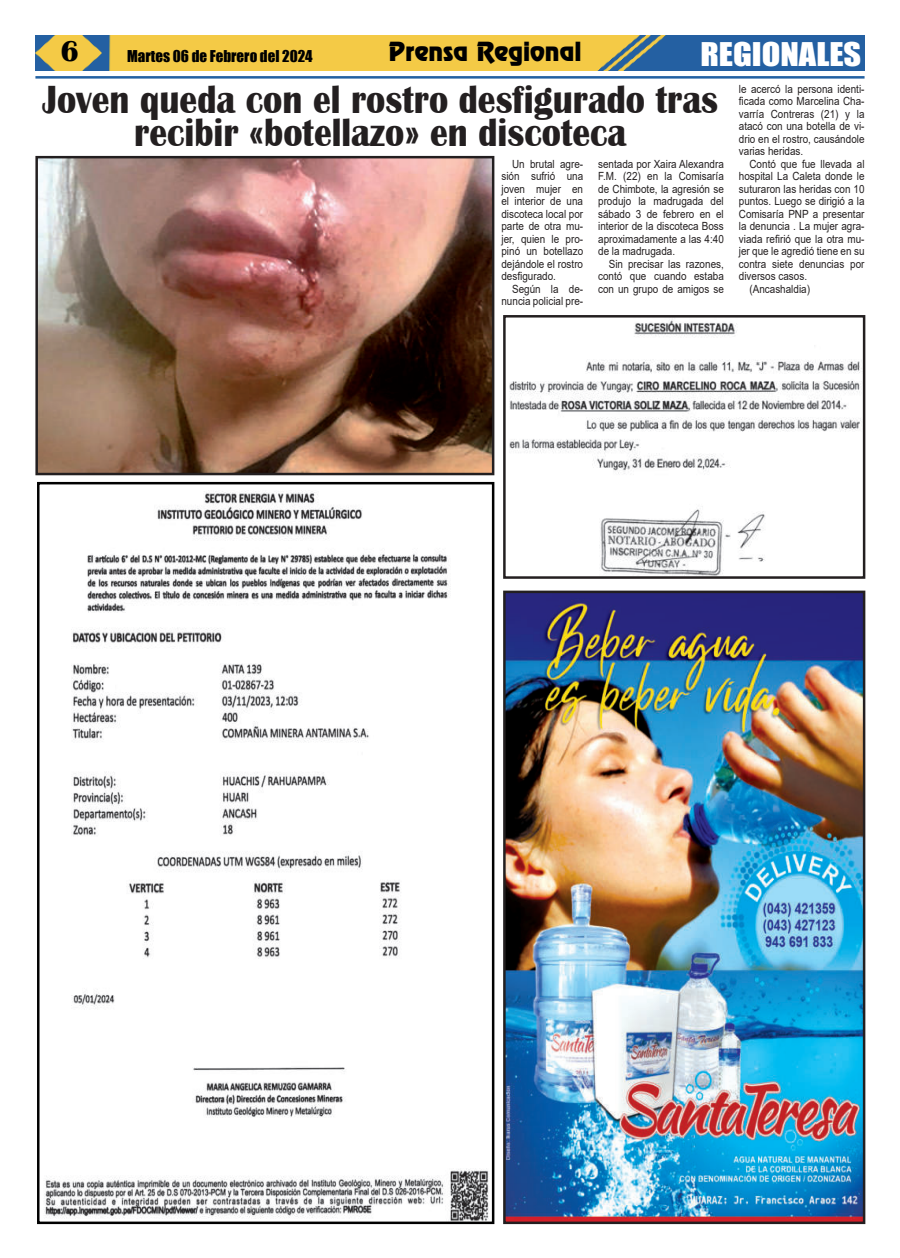
<style>
.page{position:relative;width:900px;height:1258px;background:#fff}
.page>*{position:absolute;margin:0;border:0;box-sizing:border-box;transform-origin:0 0}
.t1{font:700 40.38px/33.8px "Britannic";color:#231f20;text-align:center;scale:.88 1}
.t2{font:30px "Impact";color:#fff;scale:1.14 1}
.t3{font:700 30px "Britannic";color:#000}
.t4{font:23.75px "Renfrew Normal";color:#000}
.t5{font:15px "Impact";color:#000}
.t6{font:11.25px/12.5px "Arial";color:#231f20;text-align:justify;scale:.88 1}
</style>
<div class="page">
<img style="left:35px;top:35px;width:830px;height:36px">
<hr style="left:35px;top:76px;width:830px;height:3px;background:#2361a2">
<img style="left:39px;top:160px;width:451px;height:311px">
<div style="left:35px;top:156px;width:459px;height:319px;border:3px solid #231f20"></div>
<img style="left:507px;top:595px;width:354px;height:625px">
<div style="left:503px;top:591px;width:362px;height:633px;border:3px solid #231f20"></div>
<img style="left:44px;top:490px;width:445px;height:730px">
<div style="left:37px;top:482px;width:457px;height:742px;border:3px solid #000"></div>
<img style="left:509px;top:320px;width:352px;height:255px">
<div style="left:503px;top:315px;width:362px;height:264px;border:3px solid #231f20"></div>
<h2 class="t3" style="left:61px;top:36px;width:20px">6</h2>
<h3 class="t5" style="left:127px;top:49px;width:187px">Martes 06 de Febrero del 2024</h3>
<h3 class="t4" style="left:389px;top:41px;width:194px">Prensa Regional</h3>
<h2 class="t2" style="left:700px;top:40px;width:143px">REGIONALES</h2>
<h1 class="t1" style="left:42px;top:82px;width:769px">Joven queda con el rostro desfigurado tras recibir «botellazo» en discoteca</h1>
<p class="t6" style="left:501px;top:158px;width:94px;text-indent:11px">Un brutal agre&shy;sión sufrió una joven mujer en el interior de una discoteca local por parte de otra mu&shy;jer, quien le pro&shy;pinó un botellazo dejándole el rostro desfigurado.</p>
<p class="t6" style="left:501px;top:282px;width:94px;text-align:right">Según la de&shy;nuncia policial pre-</p>
<p class="t6" style="left:739px;top:84px;width:144px">le acercó la persona identi&shy;ficada como Marcelina Cha&shy;varría Contreras (21) y la atacó con una botella de vi&shy;drio en el rostro, causándole varias heridas.</p>
<p class="t6" style="left:750px;top:159px;width:132px">Contó que fue llevada al</p>
<p class="t6" style="left:739px;top:171px;width:144px">hospital La Caleta donde le</p>
<p class="t6" style="left:739px;top:184px;width:144px">suturaron las heridas con 10</p>
<p class="t6" style="left:739px;top:196px;width:144px">puntos. Luego se dirigió a la</p>
<p class="t6" style="left:739px;top:209px;width:144px">Comisaría PNP a presentar</p>
<p class="t6" style="left:739px;top:221px;width:144px">la denuncia . La mujer agra-</p>
<p class="t6" style="left:739px;top:233px;width:144px">viada refirió que la otra mu-</p>
<p class="t6" style="left:739px;top:246px;width:144px">jer que le agredió tiene en su</p>
<p class="t6" style="left:739px;top:259px;width:144px">contra siete denuncias por</p>
<p class="t6" style="left:739px;top:271px;width:79px">diversos casos.</p>
<p class="t6" style="left:750px;top:284px;width:70px">(Ancashaldia)</p>
<p class="t6" style="left:598px;top:158px;width:144px">sentada por Xaira Alexandra F.M. (22) en la Comisaría de Chimbote, la agresión se produjo la madrugada del sábado 3 de febrero en el interior de la discoteca Boss aproximadamente a las 4:40 de la madrugada.</p>
<p class="t6" style="left:598px;top:257px;width:144px;text-indent:11px">Sin precisar las razones, contó que cuando estaba con un grupo de amigos se</p>
</div>
